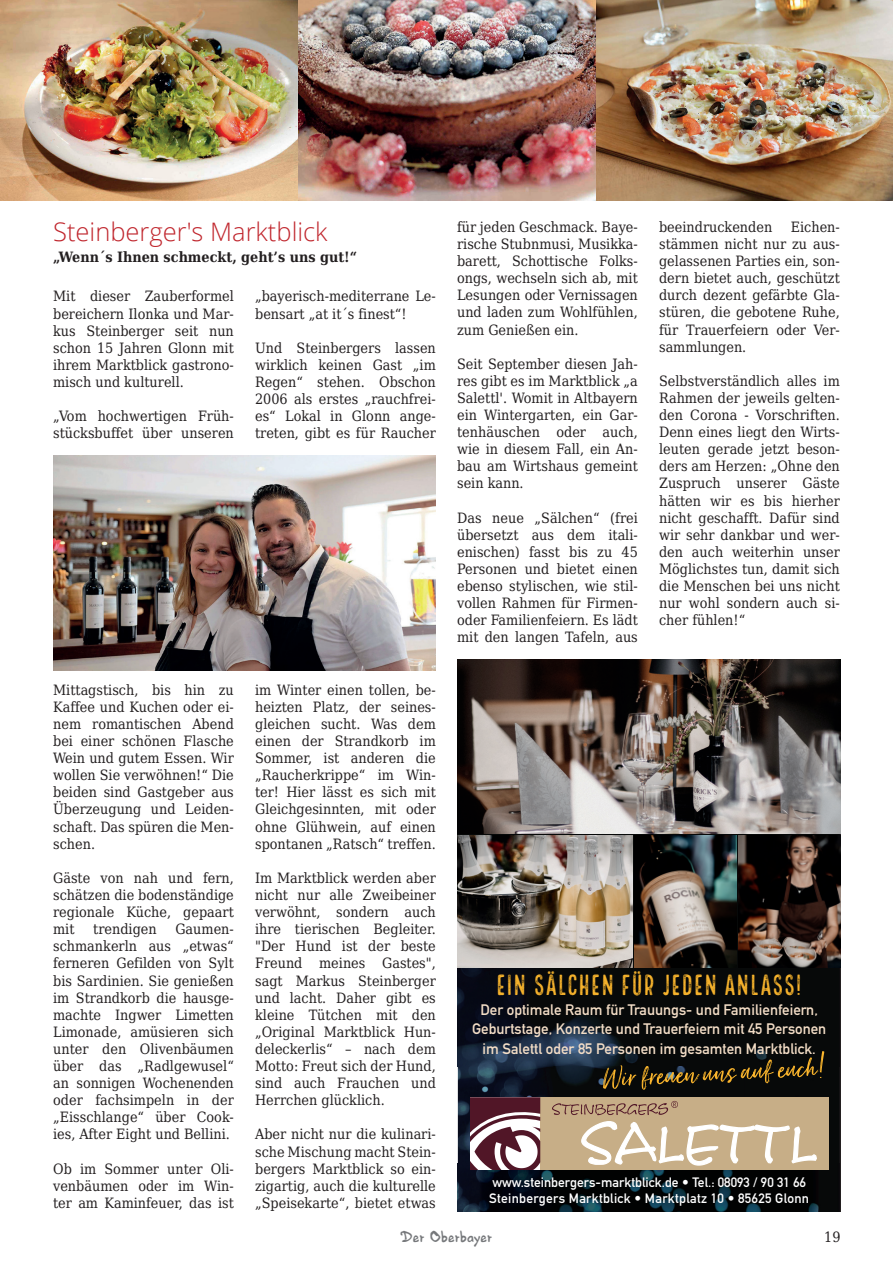
<style>
.page{position:relative;width:893px;height:1263px;background:#fff}
.page>*{position:absolute;margin:0;border:0;box-sizing:border-box;transform-origin:0 0}
.t1{font:28.5px "Local Brewery Five";letter-spacing:-.01em;color:#fbb62d}
.t2{font:300 25.5px "Open Sans";color:#c0262d}
.t3{font:16.5px "HVD Edding 780";color:#76787b}
.t4{font:700 15px/19.5px "DIN Alternate";color:#f3ddc6;text-align:center}
.t5{font:14.25px/17.1px "DejaVu Serif Condensed";color:#231f20;text-align:justify}
.t6{font:700 14.25px "DejaVu Serif Condensed";color:#231f20}
.t7{font:700 13.5px/16px "DIN Alternate";letter-spacing:.02em;color:#fff}
</style>
<div class="page">
<img style="left:458px;top:833px;width:382px;height:233px">
<img style="left:458px;top:1066px;width:95px;height:97px">
<img style="left:553px;top:1066px;width:191px;height:31px">
<img style="left:744px;top:1066px;width:96px;height:97px">
<img style="left:458px;top:1163px;width:22px;height:49px">
<img style="left:819px;top:1163px;width:21px;height:49px">
<img style="left:480px;top:1170px;width:339px;height:42px">
<div style="left:540px;top:1097px;width:288px;height:73px;background:#c7ae87"></div>
<svg style="left:470px;top:1097px;width:70px;height:73px"></svg>
<svg style="left:552px;top:1101px;width:265px;height:65px"></svg>
<img style="left:458px;top:659px;width:382px;height:174px">
<svg style="left:603px;top:1051px;width:221px;height:39px;background:#241f10"></svg>
<img style="left:458px;top:836px;width:174px;height:131px">
<img style="left:634px;top:836px;width:102px;height:131px">
<img style="left:738px;top:836px;width:102px;height:131px">
<img style="left:0;top:0;width:893px;height:200px">
<img style="left:53px;top:455px;width:383px;height:215px">
<h2 class="t2" style="left:53px;top:214px;width:276px">Steinberger's Marktblick</h2>
<p class="t6" style="left:53px;top:244px;width:306px">„Wenn´s Ihnen schmeckt, geht’s uns gut!“</p>
<p class="t5" style="left:53px;top:286px;width:182px">Mit dieser Zauberformel bereichern Ilonka und Mar&shy;kus Steinberger seit nun schon 15 Jahren Glonn mit ihrem Marktblick gastrono&shy;misch und kulturell.</p>
<p class="t5" style="left:53px;top:406px;width:182px">„Vom hochwertigen Früh&shy;stücksbuffet über unseren</p>
<p class="t5" style="left:255px;top:286px;width:182px">„bayerisch-mediterrane Le&shy;bensart „at it´s finest“!</p>
<p class="t5" style="left:255px;top:338px;width:182px">Und Steinbergers lassen wirklich keinen Gast „im Regen“ stehen. Obschon 2006 als erstes „rauchfrei&shy;es“ Lokal in Glonn ange&shy;treten, gibt es für Raucher</p>
<p class="t5" style="left:53px;top:680px;width:182px">Mittagstisch, bis hin zu Kaffee und Kuchen oder ei&shy;nem romantischen Abend bei einer schönen Flasche Wein und gutem Essen. Wir wollen Sie verwöhnen!“ Die beiden sind Gastgeber aus Überzeugung und Leiden&shy;schaft. Das spüren die Men&shy;schen.</p>
<p class="t5" style="left:53px;top:868px;width:182px">Gäste von nah und fern, schätzen die bodenständige regionale Küche, gepaart mit</p>
<p class="t5" style="left:93px;top:919px;width:65px">trendigen</p>
<p class="t5" style="left:53px;top:919px;width:182px;text-indent:122px">Gaumen&shy;schmankerln aus „etwas“ ferneren Gefilden von Sylt bis Sardinien. Sie genießen im Strandkorb die hausge&shy;machte Ingwer Limetten Limonade, amüsieren sich unter den Olivenbäumen über das „Radlgewusel“ an sonnigen Wochenenden oder fachsimpeln in der „Eisschlange“ über Cook&shy;ies, After Eight und Bellini.</p>
<p class="t5" style="left:53px;top:1159px;width:182px">Ob im Sommer unter Oli&shy;venbäumen oder im Win&shy;ter am Kaminfeuer, das ist</p>
<p class="t5" style="left:255px;top:680px;width:182px">im Winter einen tollen, be&shy;heizten Platz, der seines&shy;gleichen sucht. Was dem einen der Strandkorb im Sommer, ist anderen die „Raucherkrippe“ im Win&shy;ter! Hier lässt es sich mit Gleichgesinnten, mit oder ohne Glühwein, auf einen spontanen „Ratsch“ treffen.</p>
<p class="t5" style="left:255px;top:868px;width:182px">Im Marktblick werden aber nicht nur alle Zweibeiner verwöhnt, sondern auch ihre tierischen Begleiter. "Der Hund ist der beste Freund meines Gastes", sagt Markus Steinberger und lacht. Daher gibt es kleine Tütchen mit den „Original Marktblick Hun&shy;deleckerlis“ – nach dem Motto: Freut sich der Hund, sind auch Frauchen und Herrchen glücklich.</p>
<p class="t5" style="left:255px;top:1124px;width:182px">Aber nicht nur die kulinari&shy;sche Mischung macht Stein&shy;bergers Marktblick so ein&shy;zigartig, auch die kulturelle „Speisekarte“, bietet etwas</p>
<p class="t5" style="left:457px;top:217px;width:182px">für jeden Geschmack. Baye&shy;rische Stubnmusi, Musikka&shy;barett, Schottische Folks&shy;ongs, wechseln sich ab, mit Lesungen oder Vernissagen und laden zum Wohlfühlen, zum Genießen ein.</p>
<p class="t5" style="left:457px;top:354px;width:182px">Seit September diesen Jah&shy;res gibt es im Marktblick „a Salettl'. Womit in Altbayern ein Wintergarten, ein Gar&shy;tenhäuschen oder auch, wie in diesem Fall, ein An&shy;bau am Wirtshaus gemeint sein kann.</p>
<p class="t5" style="left:457px;top:508px;width:182px">Das neue „Sälchen“ (frei übersetzt aus dem itali&shy;enischen) fasst bis zu 45<br>Personen und bietet einen ebenso stylischen, wie stil&shy;vollen Rahmen für Firmen&shy;oder Familienfeiern. Es lädt mit den langen Tafeln, aus</p>
<p class="t5" style="left:659px;top:217px;width:182px;text-indent:132px">Eichen&shy;stämmen nicht nur zu aus&shy;gelassenen Parties ein, son&shy;dern bietet auch, geschützt durch dezent gefärbte Gla&shy;stüren, die gebotene Ruhe, für Trauerfeiern oder Ver&shy;sammlungen.</p>
<p class="t5" style="left:659px;top:371px;width:182px">Selbstverständlich alles im Rahmen der jeweils gelten&shy;den Corona - Vorschriften.<br>Denn eines liegt den Wirts&shy;leuten gerade jetzt beson&shy;ders am Herzen: „Ohne den Zuspruch unserer Gäste hätten wir es bis hierher nicht geschafft. Dafür sind wir sehr dankbar und wer&shy;den auch weiterhin unser Möglichstes tun, damit sich die Menschen bei uns nicht nur wohl sondern auch si&shy;cher fühlen!“</p>
<p class="t5" style="left:659px;top:217px;width:115px">beeindruckenden</p>
<h1 class="t1" style="left:496px;top:969px;width:308px">EIN SÄLCHEN FÜR JEDEN ANLASS!</h1>
<p class="t4" style="left:472px;top:999px;width:356px">Der optimale Raum für Trauungs- und Familienfeiern,<br>Geburtstage, Konzerte und Trauerfeiern mit 45 Personen im Salettl oder 85 Personen im gesamten Marktblick.</p>
<p class="t7" style="left:489px;top:1173px;width:321px">www.steinbergers-marktblick.de • Tel.: 08093 / 90 31 66<br>Steinbergers Marktblick • Marktplatz 10 • 85625 Glonn</p>
<p class="t3" style="left:401px;top:1227px;width:93px">Der Oberbayer</p>
<p class="t5" style="left:824px;top:1227px;width:18px">19</p>
</div>
